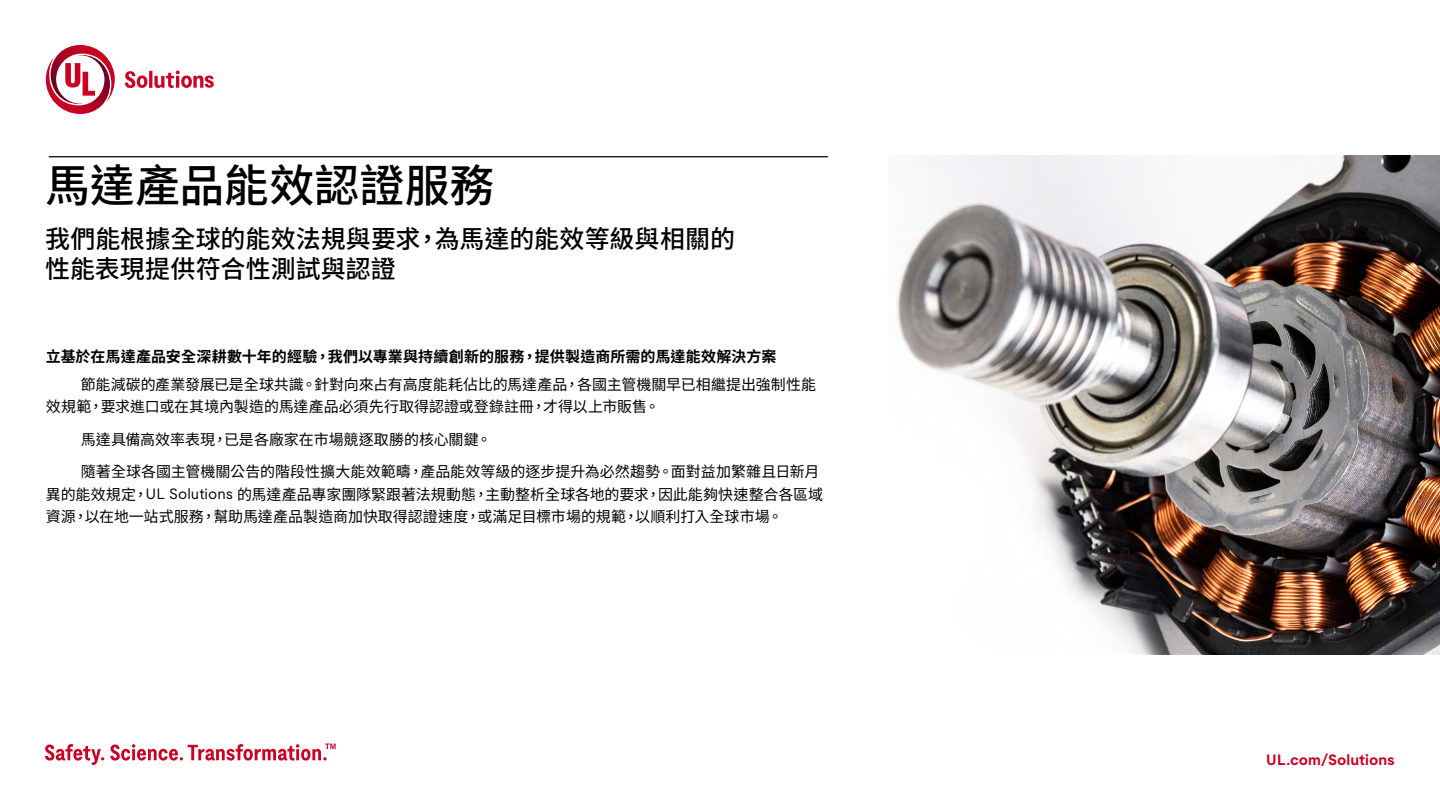
<style>
.page{position:relative;width:1440px;height:810px;background:#fff}
.page>*{position:absolute;margin:0;border:0;box-sizing:border-box;transform-origin:0 0}
.t1{font:500 45px "Noto Sans TC";letter-spacing:-.005em;color:#000}
.t2{font:500 25px/30px "Noto Sans TC";color:#000}
.t3{font:15px/22.5px "Noto Sans TC";letter-spacing:-.005em;color:#000}
.t4{font:700 15px "Noto Sans TC";letter-spacing:.01em;color:#000}
.t5{font:700 15px "UL Moderat";letter-spacing:.005em;color:#ca0123}
.s1{font-family:"UL Moderat"}
</style>
<div class="page">
<hr style="left:49px;top:156px;width:779px;height:1px;background:#000">
<img style="left:896px;top:156px;width:544px;height:498px">
<svg style="left:45px;top:744px;width:291px;height:21px"></svg>
<svg style="left:46px;top:45px;width:168px;height:69px"></svg>
<h1 class="t1" style="left:45px;top:161px;width:451px">馬達產品能效認證服務</h1>
<h2 class="t2" style="left:45px;top:224px;width:692px">我們能根據全球的能效法規與要求，為馬達的能效等級與相關的性能表現提供符合性測試與認證</h2>
<p class="t4" style="left:46px;top:348px;width:732px">立基於在馬達產品安全深耕數十年的經驗，我們以專業與持續創新的服務，提供製造商所需的馬達能效解決方案</p>
<p class="t3" style="left:46px;top:373px;width:772px;text-indent:35px">節能減碳的產業發展已是全球共識。針對向來占有高度能耗佔比的馬達產品，各國主管機關早已相繼提出強制性能效規範，要求進口或在其境內製造的馬達產品必須先行取得認證或登錄註冊，才得以上市販售。</p>
<p class="t3" style="left:81px;top:423px;width:740px;line-height:32.5px">馬達具備高效率表現，已是各廠家在市場競逐取勝的核心關鍵。<br>隨著全球各國主管機關公告的階段性擴大能效範疇，產品能效等級的逐步提升為必然趨勢。面對益加繁雜且日新月</p>
<p class="t3" style="left:46px;top:483px;width:779px">異的能效規定，<span class="s1">UL Solutions</span> 的馬達產品專家團隊緊跟著法規動態，主動整析全球各地的要求，因此能夠快速整合各區域資源，以在地一站式服務，幫助馬達產品製造商加快取得認證速度，或滿足目標市場的規範，以順利打入全球市場。</p>
<p class="t5" style="left:1266px;top:748px;width:130px">UL.com/Solutions</p>
</div>
